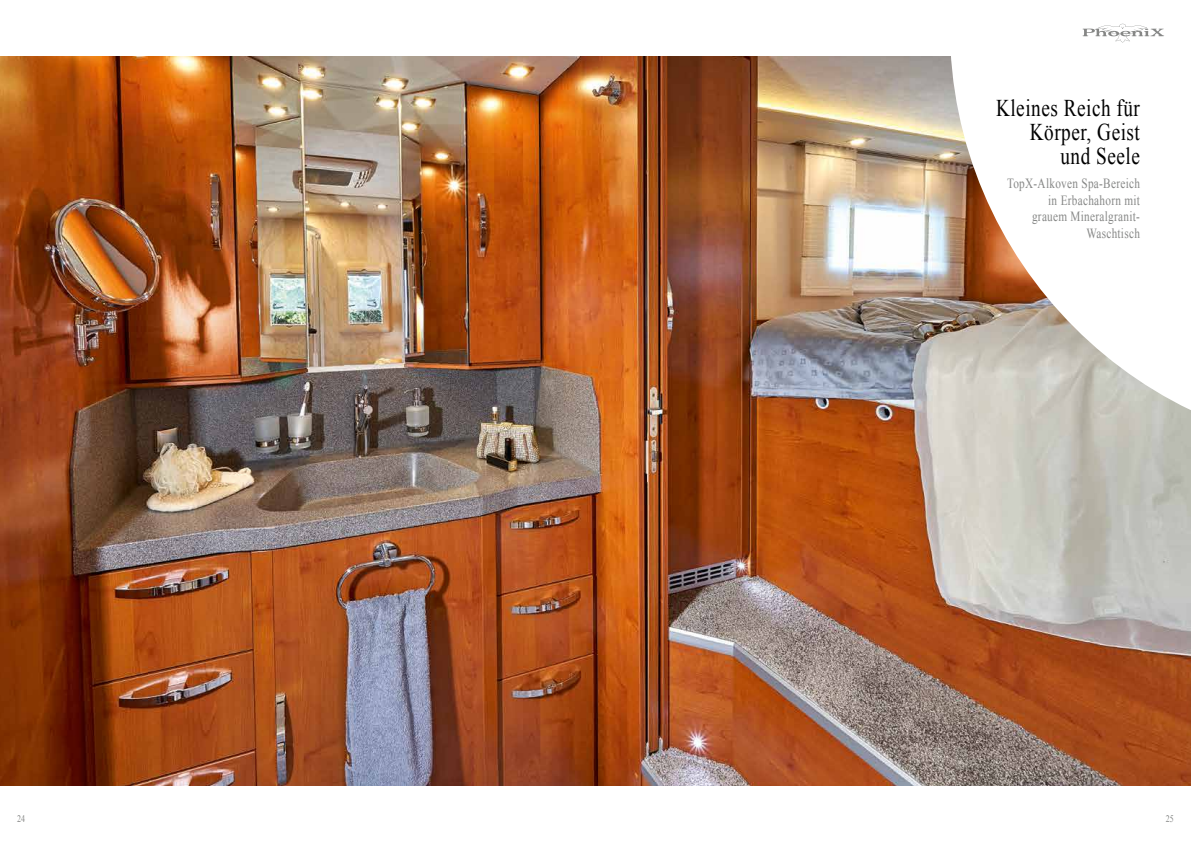
<style>
.page{position:relative;width:1191px;height:842px;background:#fff}
.page>*{position:absolute;margin:0;border:0;box-sizing:border-box;transform-origin:0 0}
.t1{font:24px/24px "Times New Roman";letter-spacing:.025em;color:#000;text-align:right;scale:.8 1}
.t2{font:14px/16.8px "Times New Roman";letter-spacing:.025em;color:#868786;text-align:right;scale:.8 1}
.t3{font:10px "Times New Roman";color:#868786;scale:.8 1}
</style>
<div class="page">
<img style="left:0;top:57px;width:1191px;height:728px">
<svg style="left:950px;top:23px;width:241px;height:429px"></svg>
<svg style="left:1082px;top:24px;width:82px;height:19px"></svg>
<h1 class="t1" style="left:996px;top:95px;width:181px">Kleines Reich für<br>Körper, Geist und Seele</h1>
<p class="t2" style="left:1007px;top:175px;width:168px">TopX-Alkoven Spa-Bereich in Erbachahorn mit<br>grauem Mineralgranit-<br>Waschtisch</p>
<p class="t3" style="left:17px;top:812px;width:11px">24</p>
<p class="t3" style="left:1166px;top:812px;width:11px">25</p>
</div>
